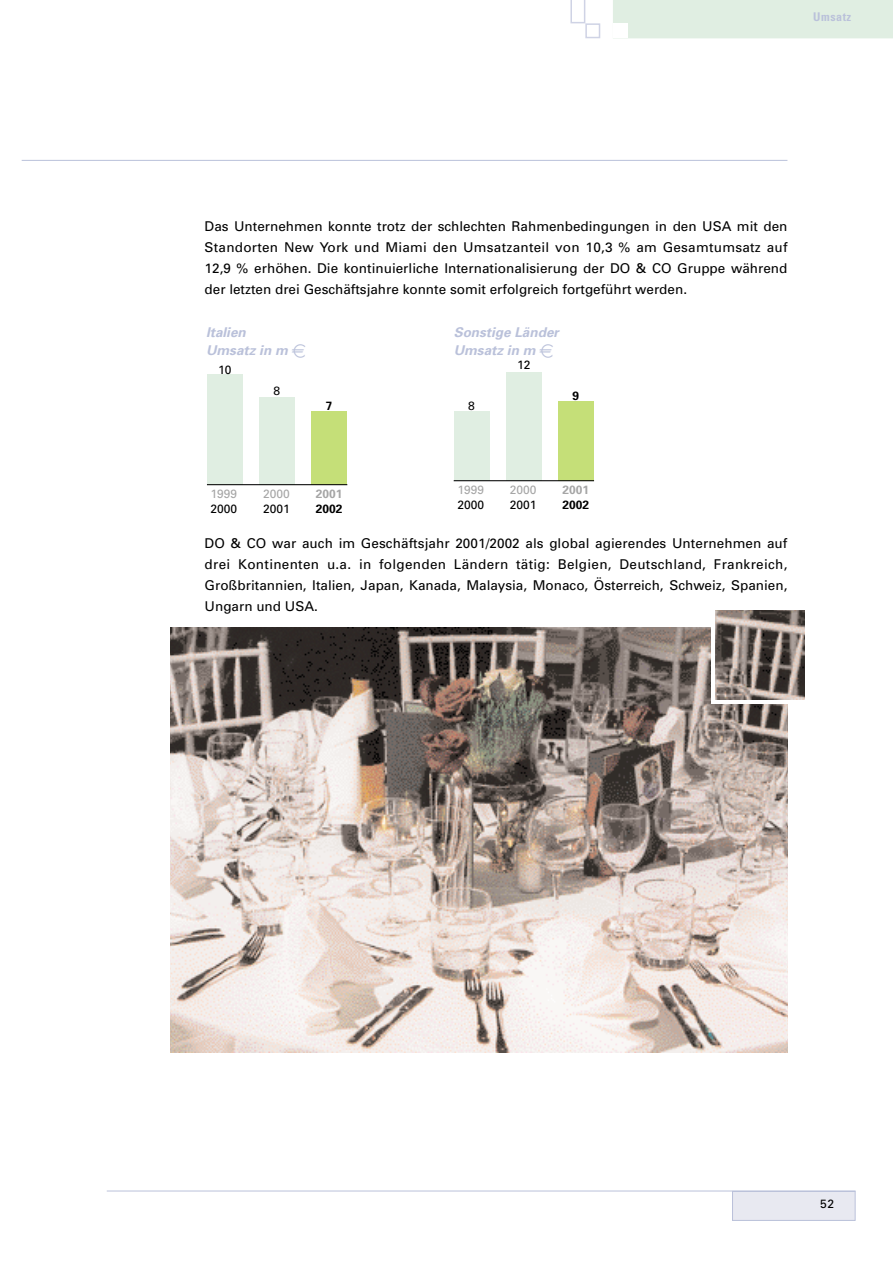
<style>
.page{position:relative;width:893px;height:1262px;background:#fff}
.page>*{position:absolute;margin:0;border:0;box-sizing:border-box;transform-origin:0 0}
.t1{font:13.5px/21px "Univers";color:#000;text-align:justify}
.t2{font:italic 700 13.5px/17.2px "Univers";color:#bac1da}
.t3{font:12px "Univers";color:#000}
.t4{font:12px "Univers";color:#a6a6a6}
.t5{font:700 12px "Univers";color:#000}
.t6{font:700 12px "Univers";color:#a6a6a6}
.t7{font:700 condensed 12px "Univers";letter-spacing:.045em;color:#bac1da}
.s1{font-family:"Euro Logo";font-weight:400;font-style:normal}
</style>
<div class="page">
<hr style="left:22px;top:160px;width:765px;height:1px;background:#bac1da">
<div style="left:613px;top:0;width:279px;height:38px;background:#e0eee2"></div>
<svg style="left:570px;top:0;width:31px;height:39px"></svg>
<div style="left:613px;top:23px;width:15px;height:15px;background:#fff"></div>
<div style="left:732px;top:1191px;width:123px;height:29px;background:#e8e9f1"></div>
<div style="left:732px;top:1191px;width:123px;height:29px;border:1px solid #bac1da"></div>
<hr style="left:107px;top:1190px;width:748px;height:1px;background:#bac1da">
<img style="left:170px;top:627px;width:617px;height:425px">
<div style="left:710px;top:627px;width:77px;height:77px;background:#fff"></div>
<img style="left:715px;top:610px;width:89px;height:89px">
<div style="left:207px;top:374px;width:36px;height:111px;background:#e0eee2"></div>
<div style="left:259px;top:397px;width:36px;height:87px;background:#e0eee2"></div>
<div style="left:311px;top:411px;width:36px;height:74px;background:#c5df78"></div>
<hr style="left:207px;top:484px;width:140px;height:1px;background:#000">
<div style="left:453px;top:411px;width:36px;height:70px;background:#e0eee2"></div>
<div style="left:506px;top:372px;width:35px;height:108px;background:#e0eee2"></div>
<div style="left:558px;top:401px;width:35px;height:80px;background:#c5df78"></div>
<hr style="left:453px;top:480px;width:141px;height:1px;background:#000">
<p class="t7" style="left:813px;top:13px;width:39px">Umsatz</p>
<p class="t1" style="left:205px;top:217px;width:584px">Das Unternehmen konnte trotz der schlechten Rahmenbedingungen in den USA mit den Standorten New York und Miami den Umsatzanteil von 10,3 % am Gesamtumsatz auf 12,9 % erhöhen. Die kontinuierliche Internationalisierung der DO &amp; CO Gruppe während der letzten drei Geschäftsjahre konnte somit erfolgreich fortgeführt werden.</p>
<p class="t2" style="left:206px;top:325px;width:101px">Italien<br>Umsatz in m <span class="s1">e</span></p>
<p class="t3" style="left:218px;top:365px;width:15px">10</p>
<p class="t2" style="left:453px;top:325px;width:107px">Sonstige Länder<br>Umsatz in m <span class="s1">e</span></p>
<p class="t3" style="left:517px;top:361px;width:15px">12</p>
<p class="t3" style="left:273px;top:386px;width:8px">8</p>
<p class="t5" style="left:326px;top:401px;width:8px">7</p>
<p class="t3" style="left:468px;top:401px;width:8px">8</p>
<p class="t5" style="left:572px;top:391px;width:8px">9</p>
<p class="t4" style="left:211px;top:489px;width:28px">1999</p>
<p class="t3" style="left:211px;top:504px;width:28px">2000</p>
<p class="t4" style="left:263px;top:489px;width:28px">2000</p>
<p class="t3" style="left:263px;top:504px;width:28px">2001</p>
<p class="t6" style="left:316px;top:489px;width:28px">2001</p>
<p class="t5" style="left:316px;top:504px;width:28px">2002</p>
<p class="t4" style="left:457px;top:486px;width:28px">1999</p>
<p class="t3" style="left:457px;top:500px;width:28px">2000</p>
<p class="t4" style="left:510px;top:486px;width:28px">2000</p>
<p class="t3" style="left:510px;top:500px;width:28px">2001</p>
<p class="t6" style="left:562px;top:486px;width:28px">2001</p>
<p class="t5" style="left:562px;top:500px;width:28px">2002</p>
<p class="t1" style="left:205px;top:533px;width:584px">DO &amp; CO war auch im Geschäftsjahr 2001/2002 als global agierendes Unternehmen auf drei Kontinenten u.a. in folgenden Ländern tätig: Belgien, Deutschland, Frankreich, Großbritannien, Italien, Japan, Kanada, Malaysia, Monaco, Österreich, Schweiz, Spanien, Ungarn und USA.</p>
<p class="t3" style="left:820px;top:1199px;width:16px">52</p>
</div>
